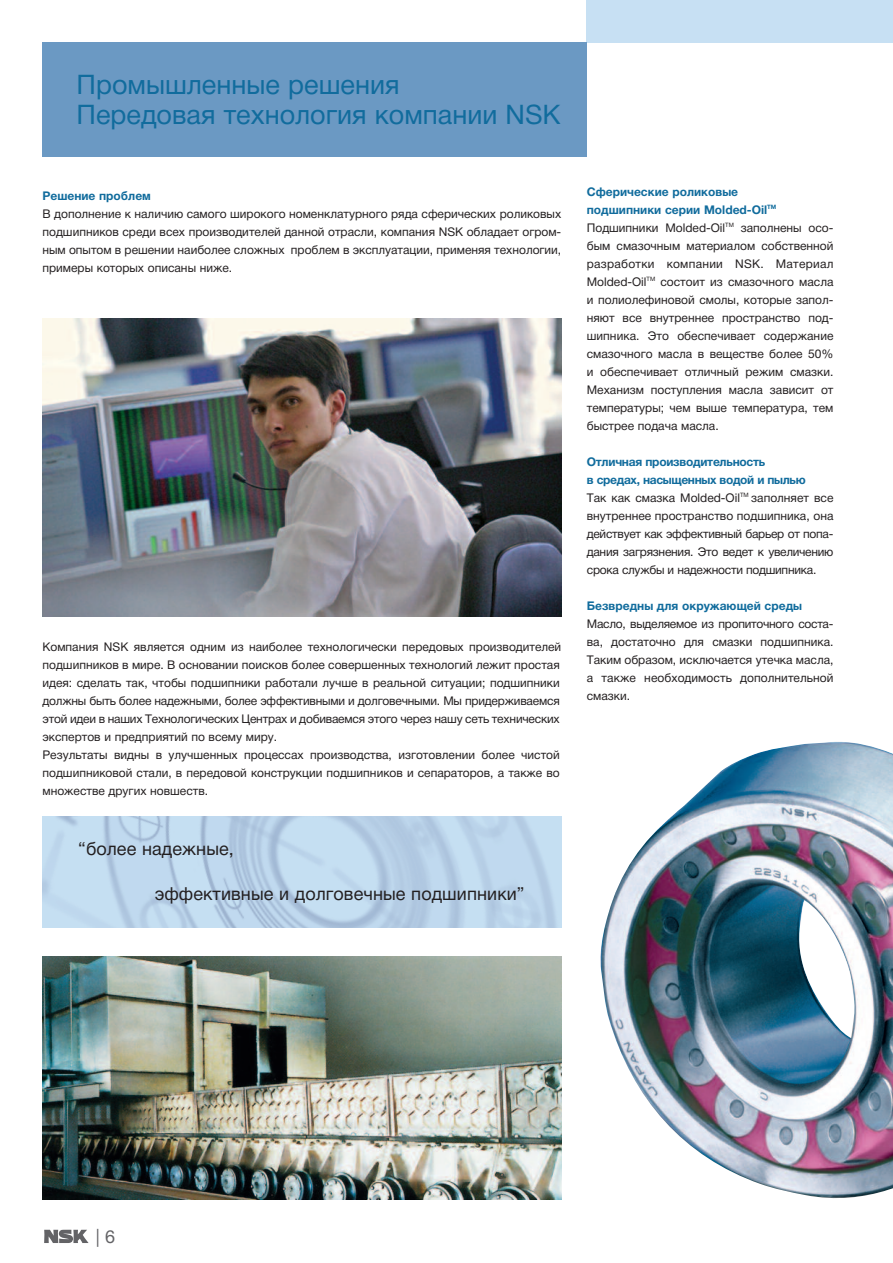
<style>
.page{position:relative;width:893px;height:1263px;background:#fff}
.page>*{position:absolute;margin:0;border:0;box-sizing:border-box;transform-origin:0 0}
.t1{font:27px/30px "Helvetica Neue LTCYR";color:#116c9d}
.t2{font:18px "Helvetica Neue LTCYR";letter-spacing:.005em;color:#231f20}
.t3{font:18px "Helvetica Neue LTCYR";color:#636366}
.t4{font:12px/18px "Helvetica Neue LTCYR";color:#231f20;text-align:justify}
.t5{font:12px/18px "Helvetica Neue LTCYR";letter-spacing:-.02em;color:#231f20}
.t6{font:700 12px "Helvetica Neue LTCYR";color:#116c9d}
.s1{font-weight:700;color:#116c9d}
</style>
<div class="page">
<img style="left:43px;top:319px;width:518px;height:298px">
<svg style="left:44px;top:1229px;width:43px;height:1px"></svg>
<svg style="left:44px;top:1230px;width:45px;height:13px"></svg>
<div style="left:587px;top:0;width:306px;height:43px;background:#c7e0f3"></div>
<div style="left:43px;top:43px;width:544px;height:114px;background:#6b99c3"></div>
<img style="left:43px;top:816px;width:518px;height:111px">
<img style="left:43px;top:957px;width:518px;height:242px">
<img style="left:600px;top:742px;width:293px;height:456px">
<h1 class="t1" style="left:77px;top:72px;width:486px">Промышленные решения<br>Передовая технология компании NSK</h1>
<p class="t6" style="left:43px;top:191px;width:110px">Решение проблем</p>
<p class="t4" style="left:43px;top:206px;width:520px">В дополнение к наличию самого широкого номенклатурного ряда сферических роликовых подшипников среди всех производителей данной отрасли, компания NSK обладает огром&shy;ным опытом в решении наиболее сложных проблем в эксплуатации, применяя технологии, примеры которых описаны ниже.</p>
<p class="t4" style="left:43px;top:639px;width:520px;text-align:left">Компания NSK является одним из наиболее технологически передовых производителей подшипников в мире. В основании поисков более совершенных технологий лежит простая идея: сделать так, чтобы подшипники работали лучше в реальной ситуации; подшипники должны быть более надежными, более эффективными и долговечными. Мы придерживаемся этой идеи в наших Технологических Центрах и добиваемся этого через нашу сеть технических экспертов и предприятий по всему миру.<br>Результаты видны в улучшенных процессах производства, изготовлении более чистой подшипниковой стали, в передовой конструкции подшипников и сепараторов, а также во множестве других новшеств.</p>
<h2 class="t2" style="left:78px;top:842px;width:157px">“более надежные,</h2>
<h2 class="t2" style="left:155px;top:887px;width:371px">эффективные и долговечные подшипники”</h2>
<p class="t4" style="left:587px;top:184px;width:248px;text-align:left"><span class="s1">Сферические роликовые<br>подшипники серии Molded-Oil</span><sup>TM </sup>Подшипники Molded-Oil<sup>TM</sup> заполнены осо&shy;бым смазочным материалом собственной разработки компании NSK. Материал Molded-Oil<sup>TM</sup> состоит из смазочного масла и полиолефиновой смолы, которые запол&shy;няют все внутреннее пространство под&shy;шипника. Это обеспечивает содержание смазочного масла в веществе более 50% и обеспечивает отличный режим смазки.<br>Механизм поступления масла зависит от температуры; чем выше температура, тем быстрее подача масла.</p>
<p class="t5" style="left:587px;top:454px;width:248px"><span class="s1">Отличная производительность<br>в средах, насыщенных водой и пылью<br></span>Так как смазка Molded-Oil<sup>TM</sup> заполняет все внутреннее пространство подшипника, она действует как эффективный барьер от попа&shy;дания загрязнения. Это ведет к увеличению срока службы и надежности подшипника.</p>
<p class="t6" style="left:587px;top:601px;width:217px">Безвредны для окружающей среды</p>
<p class="t4" style="left:587px;top:616px;width:248px">Масло, выделяемое из пропиточного соста&shy;ва, достаточно для смазки подшипника.<br>Таким образом, исключается утечка масла, а также необходимость дополнительной смазки.</p>
<h2 class="t3" style="left:96px;top:1230px;width:21px">| 6</h2>
</div>
